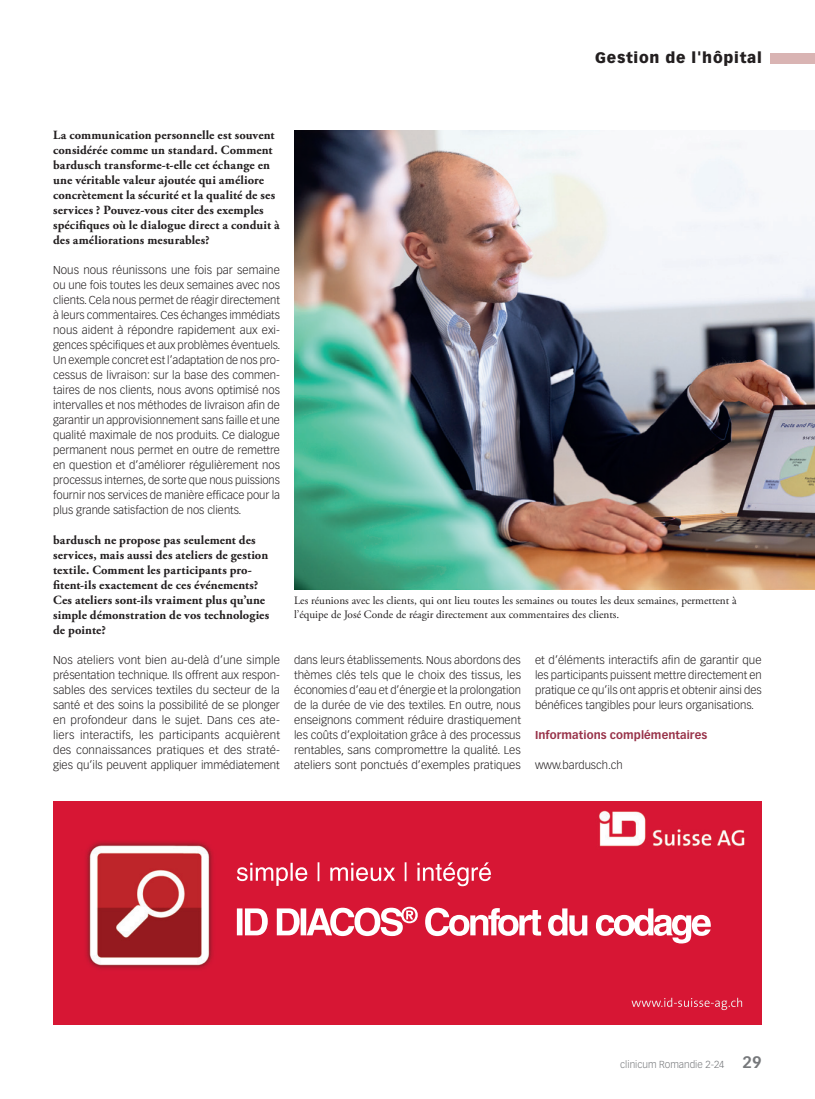
<style>
.page{position:relative;width:815px;height:1099px;background:#fff}
.page>*{position:absolute;margin:0;border:0;box-sizing:border-box;transform-origin:0 0}
.t1{font:900 15px "Vectora LT Std";letter-spacing:.05em;color:#231f20}
.Interviewfragen_ohne_Abstand{font:700 12.5px/15px "Adobe Garamond Pro";letter-spacing:.01em;color:#231f20}
.Lauftext{font:300 11.25px/15px "Vectora LT Std";color:#231f20;text-align:justify}
.Legende{font:11.25px/13.5px "Adobe Garamond Pro";color:#231f20}
.ZT_MM{font:700 11.25px "Vectora LT Std";letter-spacing:.005em;color:#983249}
.t2{font:300 10px "Vectora LT Std";color:#76787b}
.s1{font-weight:700;font-size:16.25px}
</style>
<div class="page">
<div style="left:770px;top:53px;width:45px;height:10px;background:#d9b4b3"></div>
<img style="left:294px;top:131px;width:521px;height:458px">
<img style="left:53px;top:801px;width:709px;height:223px">
<h1 class="t1" style="left:595px;top:49px;width:168px">Gestion de l'hôpital</h1>
<p class="Interviewfragen_ohne_Abstand" style="left:53px;top:128px;width:228px">La communication personnelle est souvent considérée comme un standard. Comment bardusch transforme-t-elle cet échange en une véritable valeur ajoutée qui améliore concrètement la sécurité et la qualité de ses services ? Pouvez-vous citer des exemples spécifiques où le dialogue direct a conduit à des améliorations mesurables?</p>
<p class="Lauftext" style="left:53px;top:263px;width:229px">Nous nous réunissons une fois par semaine ou une fois toutes les deux semaines avec nos clients. Cela nous permet de réagir directement à leurs commentaires. Ces échanges immédiats nous aident à répondre rapidement aux exi&shy;gences spécifiques et aux problèmes éventuels.<br>Un exemple concret est l’adaptation de nos pro&shy;cessus de livraison: sur la base des commen&shy;taires de nos clients, nous avons optimisé nos intervalles et nos méthodes de livraison afin de garantir un approvisionnement sans faille et une qualité maximale de nos produits. Ce dialogue permanent nous permet en outre de remettre en question et d’améliorer régulièrement nos processus internes, de sorte que nous puissions fournir nos services de manière efficace pour la plus grande satisfaction de nos clients.</p>
<p class="Interviewfragen_ohne_Abstand" style="left:53px;top:533px;width:218px">bardusch ne propose pas seulement des services, mais aussi des ateliers de gestion textile. Comment les participants pro&shy;fitent-ils exactement de ces événements?<br>Ces ateliers sont-ils vraiment plus qu’une simple démonstration de vos technologies de pointe?</p>
<p class="Lauftext" style="left:53px;top:653px;width:228px">Nos ateliers vont bien au-delà d’une simple présentation technique. Ils offrent aux respon&shy;sables des services textiles du secteur de la santé et des soins la possibilité de se plonger en profondeur dans le sujet. Dans ces ate&shy;liers interactifs, les participants acquièrent des connaissances pratiques et des straté&shy;gies qu’ils peuvent appliquer immédiatement</p>
<p class="Lauftext" style="left:294px;top:653px;width:228px">dans leurs établissements. Nous abordons des thèmes clés tels que le choix des tissus, les économies d’eau et d’énergie et la prolongation de la durée de vie des textiles. En outre, nous enseignons comment réduire drastiquement les coûts d’exploitation grâce à des processus rentables, sans compromettre la qualité. Les ateliers sont ponctués d’exemples pratiques</p>
<p class="Lauftext" style="left:535px;top:653px;width:228px">et d’éléments interactifs afin de garantir que les participants puissent mettre directement en pratique ce qu’ils ont appris et obtenir ainsi des bénéfices tangibles pour leurs organisations.</p>
<p class="Legende" style="left:294px;top:594px;width:444px">Les réunions avec les clients, qui ont lieu toutes les semaines ou toutes les deux semaines, permettent à l’équipe de José Conde de réagir directement aux commentaires des clients.</p>
<p class="ZT_MM" style="left:535px;top:728px;width:174px">Informations complémentaires</p>
<p class="Lauftext" style="left:535px;top:758px;width:89px">www.bardusch.ch</p>
<p class="t2" style="left:620px;top:1058px;width:143px">clinicum Romandie 2-24 <span class="s1">29</span></p>
</div>
